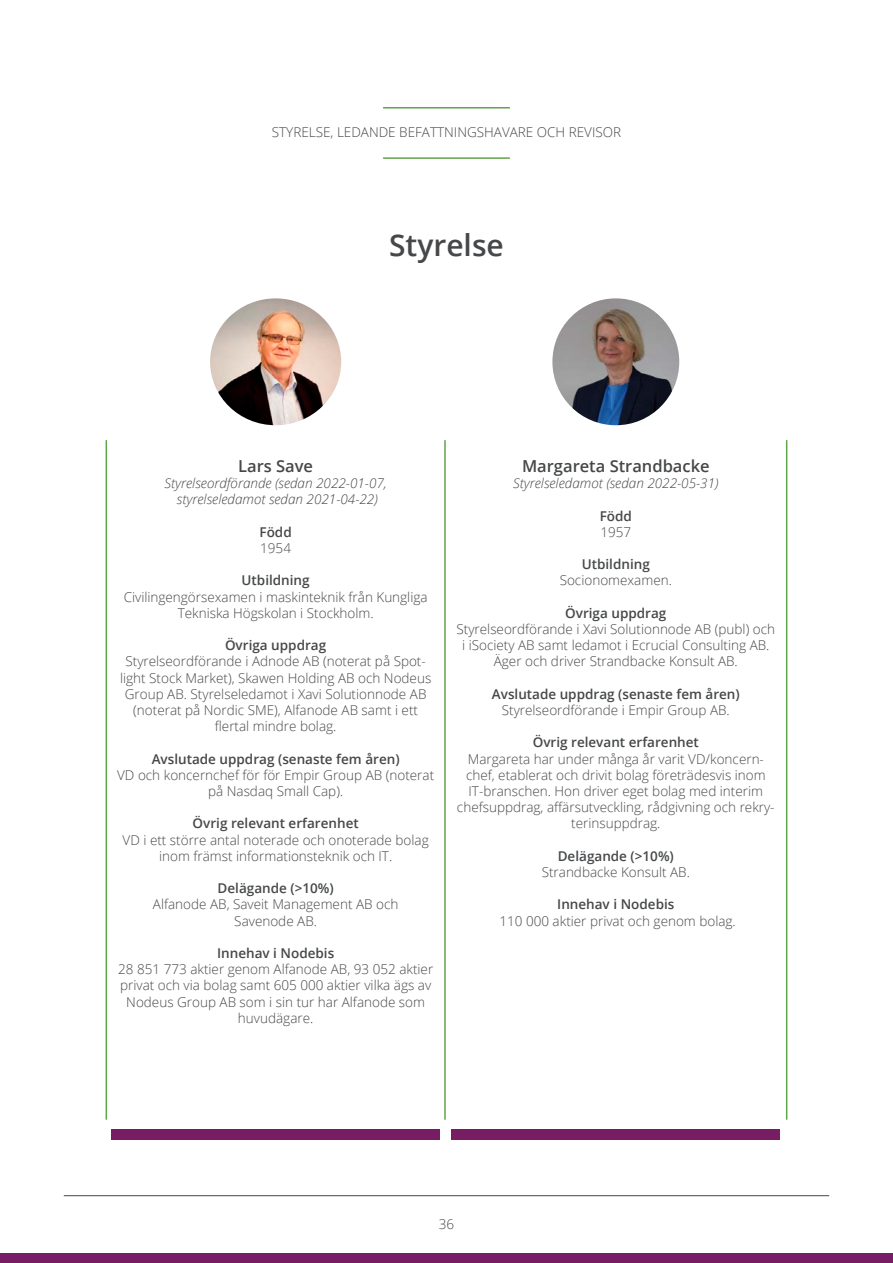
<style>
.page{position:relative;width:893px;height:1263px;background:#fff}
.page>*{position:absolute;margin:0;border:0;box-sizing:border-box;transform-origin:0 0}
.Rubrik_2{font:600 30px "Open Sans";color:#454749}
.Rubrik_4{font:600 16.5px "Open Sans";color:#454749}
.Brödtext{font:300 13.5px/16.2px "Open Sans";color:#454749;text-align:center}
.Fetstil{font:600 13.5px "Open Sans";color:#454749}
.Ingress{font:italic 300 13.5px "Open Sans";color:#454749}
</style>
<div class="page">
<hr style="left:64px;top:1195px;width:765px;height:1px;background:#454749">
<hr style="left:383px;top:157px;width:127px;height:2px;background:#60a44b">
<hr style="left:383px;top:107px;width:127px;height:2px;background:#60a44b">
<div style="left:0;top:1253px;width:893px;height:10px;background:#761d64"></div>
<img style="left:210px;top:298px;width:131px;height:127px">
<img style="left:552px;top:298px;width:127px;height:127px;border-radius:63px">
<hr style="left:444px;top:440px;width:2px;height:680px;background:#60a44b">
<hr style="left:786px;top:440px;width:1px;height:680px;background:#60a44b">
<hr style="left:106px;top:440px;width:1px;height:680px;background:#60a44b">
<div style="left:112px;top:1129px;width:328px;height:11px;background:#761d64"></div>
<div style="left:452px;top:1129px;width:328px;height:11px;background:#761d64"></div>
<p class="Brödtext" style="left:272px;top:124px;width:16px">Styrelse</p>
<p class="Brödtext" style="left:331px;top:124px;width:16px">, ledande</p>
<p class="Brödtext" style="left:399px;top:124px;width:9px">befattningshavare</p>
<p class="Brödtext" style="left:537px;top:124px;width:10px">och</p>
<p class="Brödtext" style="left:569px;top:124px;width:9px">revisor</p>
<p class="Rubrik_2" style="left:389px;top:224px;width:116px">Styrelse</p>
<p class="Rubrik_4" style="left:238px;top:455px;width:76px">Lars Save</p>
<p class="Ingress" style="left:164px;top:474px;width:224px">Styrelseordförande (sedan 2022-01-07,</p>
<p class="Ingress" style="left:177px;top:490px;width:202px">styrelseledamot sedan 2021-04-22)</p>
<p class="Fetstil" style="left:260px;top:522px;width:34px">Född</p>
<p class="Brödtext" style="left:260px;top:539px;width:32px">1954</p>
<p class="Fetstil" style="left:242px;top:571px;width:70px">Utbildning</p>
<p class="Brödtext" style="left:124px;top:588px;width:305px">Civilingengörsexamen i maskinteknik från Kungliga<br>Tekniska Högskolan i Stockholm.</p>
<p class="Fetstil" style="left:225px;top:636px;width:103px">Övriga uppdrag</p>
<p class="Brödtext" style="left:120px;top:653px;width:313px">Styrelseordförande i Adnode AB (noterat på Spot&shy;light Stock Market), Skawen Holding AB och Nodeus Group AB. Styrelseledamot i Xavi Solutionnode AB (noterat på Nordic SME), Alfanode AB samt i ett flertal mindre bolag.</p>
<p class="Fetstil" style="left:152px;top:749px;width:249px">Avslutade uppdrag (senaste fem åren)</p>
<p class="Brödtext" style="left:117px;top:766px;width:319px">VD och koncernchef för för Empir Group AB (noterat på Nasdaq Small Cap).</p>
<p class="Fetstil" style="left:193px;top:814px;width:168px">Övrig relevant erfarenhet</p>
<p class="Brödtext" style="left:123px;top:831px;width:308px">VD i ett större antal noterade och onoterade bolag inom främst informationsteknik och IT.</p>
<p class="Fetstil" style="left:218px;top:879px;width:118px">Delägande (&gt;10%)</p>
<p class="Brödtext" style="left:153px;top:896px;width:247px">Alfanode AB, Saveit Management AB och<br>Savenode AB.</p>
<p class="Fetstil" style="left:217px;top:944px;width:119px">Innehav i Nodebis</p>
<p class="Brödtext" style="left:118px;top:961px;width:317px">28 851 773 aktier genom Alfanode AB, 93 052 aktier privat och via bolag samt 605 000 aktier vilka ägs av Nodeus Group AB som i sin tur har Alfanode som huvudägare.</p>
<p class="Rubrik_4" style="left:522px;top:455px;width:189px">Margareta Strandbacke</p>
<p class="Ingress" style="left:513px;top:474px;width:207px">Styrelseledamot (sedan 2022-05-31)</p>
<p class="Fetstil" style="left:600px;top:506px;width:34px">Född</p>
<p class="Brödtext" style="left:600px;top:523px;width:32px">1957</p>
<p class="Fetstil" style="left:582px;top:555px;width:70px">Utbildning</p>
<p class="Brödtext" style="left:560px;top:572px;width:114px">Socionomexamen.</p>
<p class="Fetstil" style="left:565px;top:603px;width:103px">Övriga uppdrag</p>
<p class="Brödtext" style="left:457px;top:620px;width:320px">Styrelseordförande i Xavi Solutionnode AB (publ) och i iSociety AB samt ledamot i Ecrucial Consulting AB.<br>Äger och driver Strandbacke Konsult AB.</p>
<p class="Fetstil" style="left:492px;top:684px;width:249px">Avslutade uppdrag (senaste fem åren)</p>
<p class="Brödtext" style="left:502px;top:701px;width:229px">Styrelseordförande i Empir Group AB.</p>
<p class="Fetstil" style="left:533px;top:733px;width:168px">Övrig relevant erfarenhet</p>
<p class="Brödtext" style="left:457px;top:750px;width:319px">Margareta har under många år varit VD/koncern&shy;chef, etablerat och drivit bolag företrädesvis inom IT-branschen. Hon driver eget bolag med interim chefsuppdrag, affärsutveckling, rådgivning och rekry&shy;terinsuppdrag.</p>
<p class="Fetstil" style="left:558px;top:846px;width:118px">Delägande (&gt;10%)</p>
<p class="Brödtext" style="left:542px;top:863px;width:150px">Strandbacke Konsult AB.</p>
<p class="Fetstil" style="left:557px;top:895px;width:119px">Innehav i Nodebis</p>
<p class="Brödtext" style="left:499px;top:912px;width:238px">110 000 aktier privat och genom bolag.</p>
<p class="Brödtext" style="left:439px;top:1215px;width:17px">36</p>
</div>
